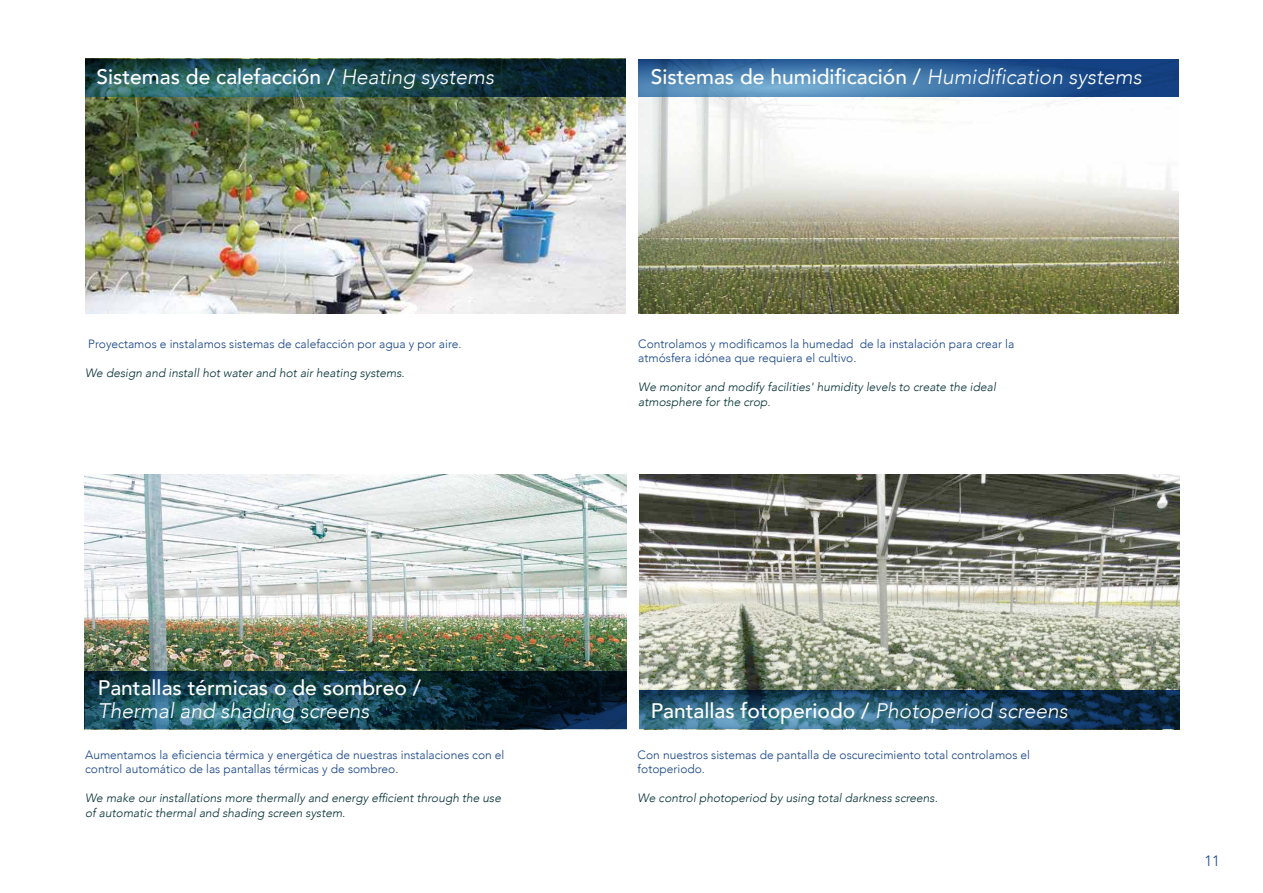
<style>
.page{position:relative;width:1263px;height:893px;background:#fff}
.page>*{position:absolute;margin:0;border:0;box-sizing:border-box;transform-origin:0 0}
.t1{font:500 21px "Avenir";color:#fff}
.t2{font:italic 300 21px "Avenir";color:#fff}
.t3{font:300 15px "Avenir";color:#154284}
.t4{font:300 12px/14.4px "Avenir";color:#154284}
.t5{font:italic 300 12px/14.4px "Avenir";color:#032f34}
.s1{font-weight:300;font-style:italic}
</style>
<div class="page">
<img style="left:85px;top:474px;width:542px;height:197px">
<img style="left:85px;top:97px;width:540px;height:216px">
<img style="left:638px;top:97px;width:540px;height:216px">
<svg style="left:85px;top:671px;width:542px;height:58px;background:#133947"></svg>
<svg style="left:85px;top:59px;width:540px;height:38px;background:#1b454c"></svg>
<svg style="left:638px;top:59px;width:540px;height:38px;background:#386ba1"></svg>
<img style="left:639px;top:474px;width:540px;height:217px">
<svg style="left:639px;top:691px;width:540px;height:38px;background:#234f6a"></svg>
<h1 class="t1" style="left:96px;top:59px;width:399px">Sistemas de calefacción / <span class="s1">Heating systems</span></h1>
<p class="t4" style="left:88px;top:337px;width:375px">Proyectamos e instalamos sistemas de calefacción por agua y por aire.</p>
<p class="t5" style="left:85px;top:365px;width:321px">We design and install hot water and hot air heating systems.</p>
<h1 class="t1" style="left:98px;top:670px;width:324px">Pantallas térmicas o de sombreo /</h1>
<h1 class="t2" style="left:98px;top:698px;width:273px">Thermal and shading screens</h1>
<p class="t4" style="left:85px;top:748px;width:421px">Aumentamos la eficiencia térmica y energética de nuestras instalaciones con el control automático de las pantallas térmicas y de sombreo.</p>
<p class="t5" style="left:85px;top:791px;width:417px">We make our installations more thermally and energy efficient through the use of automatic thermal and shading screen system.</p>
<h1 class="t1" style="left:651px;top:59px;width:492px">Sistemas de humidificación / <span class="s1">Humidification systems</span></h1>
<p class="t4" style="left:638px;top:337px;width:378px">Controlamos y modificamos la humedad de la instalación para crear la atmósfera idónea que requiera el cultivo.</p>
<p class="t5" style="left:638px;top:380px;width:359px">We monitor and modify facilities' humidity levels to create the ideal atmosphere for the crop.</p>
<h1 class="t1" style="left:651px;top:692px;width:419px">Pantallas fotoperiodo / <span class="s1">Photoperiod screens</span></h1>
<p class="t4" style="left:638px;top:748px;width:394px">Con nuestros sistemas de pantalla de oscurecimiento total controlamos el fotoperiodo.</p>
<p class="t5" style="left:638px;top:791px;width:302px">We control photoperiod by using total darkness screens.</p>
<p class="t3" style="left:1204px;top:852px;width:17px">11</p>
</div>
